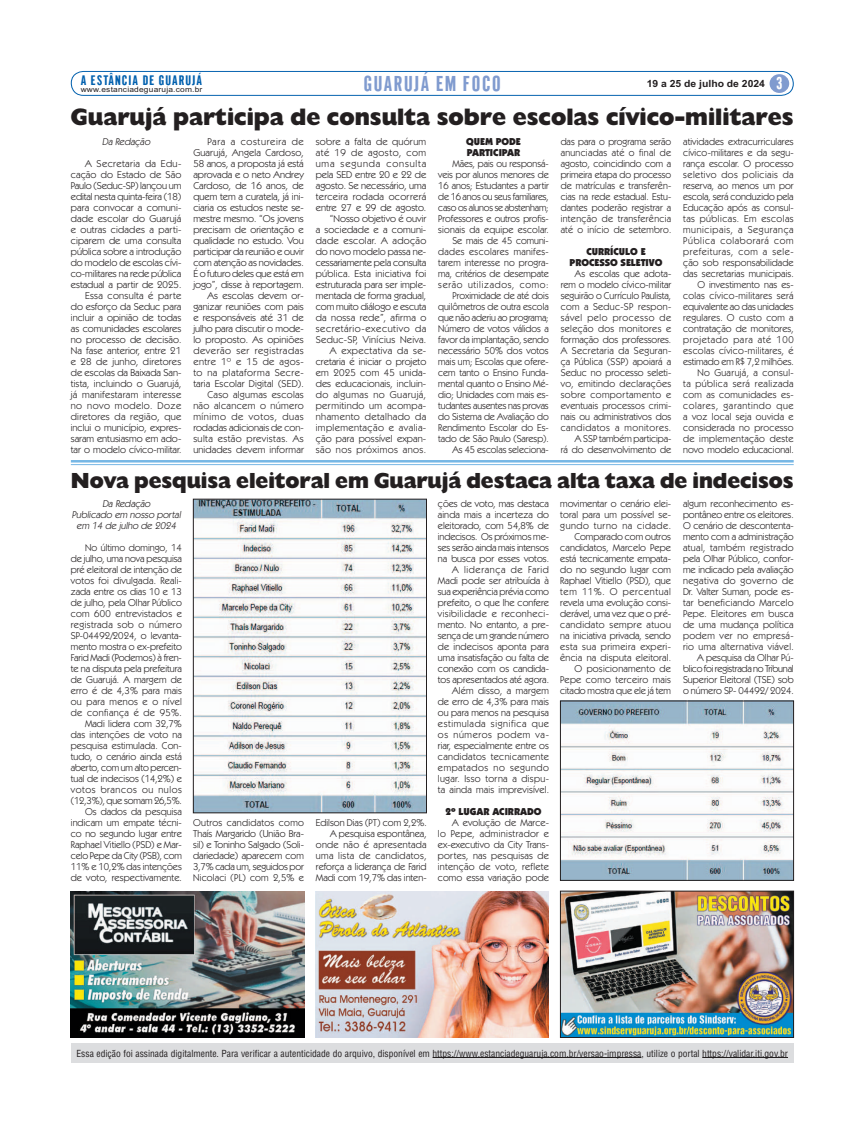
<style>
.page{position:relative;width:865px;height:1134px;background:#fff}
.page>*{position:absolute;margin:0;border:0;box-sizing:border-box;transform-origin:0 0}
.t1{font:800 24px "Humanist 521 BT";color:#231f20}
.t2{font:800 22px "Humanist 521 BT";letter-spacing:-.005em;color:#231f20}
.t3{font:20.9px "Gothic CG No 1";letter-spacing:.075em;color:#809bcf;scale:1.05 1}
.t4{font:16.5px "Gothic CG No 1";color:#fff;scale:1.05 1}
.t5{font:13.4px "Gothic CG No 1";letter-spacing:.075em;color:#0160ae;scale:1.08 1}
.t6{font:10px/11px "Kabel IT Cby BT";letter-spacing:.005em;color:#231f20;text-align:right}
.t7{font:900 10px/11px "Kabel IT Cby BT";color:#231f20}
.t8{font:italic 10px/11px "Kabel IT Cby BT";letter-spacing:-.01em;color:#231f20;text-align:center}
.t9{font:700 9.9px "Arial";color:#231f20;scale:1.05 1}
.t10{font:9.5px "Switzerland Condensed";color:#231f20}
.t11{font:7.5px "Arial";letter-spacing:.025em;color:#231f20;scale:1.11 1}
</style>
<div class="page">
<div style="left:71px;top:71px;width:723px;height:25px;border:1px solid #0160ae;border-radius:12px"></div>
<div style="left:770px;top:74px;width:19px;height:19px;background:#809bcf;border-radius:50%"></div>
<div style="left:71px;top:1043px;width:723px;height:20px;background:#dcdddf"></div>
<hr style="left:433px;top:1057px;width:208px;height:1px;background:#231f20">
<hr style="left:702px;top:1057px;width:86px;height:1px;background:#231f20">
<img style="left:71px;top:891px;width:233px;height:147px">
<img style="left:316px;top:891px;width:233px;height:147px">
<img style="left:562px;top:893px;width:230px;height:143px">
<div style="left:560px;top:891px;width:234px;height:147px;border:1px solid #231f20"></div>
<hr style="left:71px;top:460px;width:723px;height:3px;background:#76b7e5">
<hr style="left:71px;top:464px;width:723px;height:1px;background:#76b7e5">
<img style="left:562px;top:703px;width:230px;height:176px">
<div style="left:560px;top:701px;width:234px;height:180px;border:1px solid #231f20"></div>
<img style="left:195px;top:501px;width:230px;height:310px">
<div style="left:193px;top:499px;width:234px;height:314px;border:1px solid #231f20"></div>
<h3 class="t5" style="left:81px;top:76px;width:114px">A ESTÂNCIA DE GUARUJÁ</h3>
<p class="t11" style="left:81px;top:87px;width:111px">www.estanciadeguaruja.com.br</p>
<h3 class="t3" style="left:364px;top:76px;width:132px">GUARUJÁ EM FOCO</h3>
<p class="t9" style="left:647px;top:80px;width:114px">19 a 25 de julho de 2024</p>
<h3 class="t4" style="left:777px;top:77px;width:7px">3</h3>
<h1 class="t1" style="left:71px;top:109px;width:724px">Guarujá participa de consulta sobre escolas cívico-militares</h1>
<p class="t8" style="left:102px;top:136px;width:51px">Da Redação</p>
<p class="t6" style="left:71px;top:158px;width:112px">A Secretaria da Edu&shy;cação do Estado de São<br>Paulo (Seduc-SP) lançou um edital nesta quinta-feira (18) para convocar a comuni&shy;dade escolar do Guarujá e outras cidades a parti&shy;ciparem de uma consulta pública sobre a introdução do modelo de escolas cívi&shy;co-militares na rede pública estadual a partir de 2025.<br>Essa consulta é parte do esforço da Seduc para incluir a opinião de todas as comunidades escolares no processo de decisão.<br>Na fase anterior, entre 21 e 28 de junho, diretores de escolas da Baixada San&shy;tista, incluindo o Guarujá, já manifestaram interesse no novo modelo. Doze diretores da região, que inclui o município, expres&shy;saram entusiasmo em ado&shy;tar o modelo cívico-militar.</p>
<p class="t6" style="left:193px;top:136px;width:112px">Para a costureira de<br>Guarujá, Angela Cardoso,<br>58 anos, a proposta já está aprovada e o neto Andrey<br>Cardoso, de 16 anos, de quem tem a curatela, já ini&shy;ciaria os estudos neste se&shy;mestre mesmo. “Os jovens precisam de orientação e qualidade no estudo. Vou participar da reunião e ouvir com atenção as novidades.<br>É o futuro deles que está em jogo”, disse à reportagem.<br>As escolas devem or&shy;ganizar reuniões com pais e responsáveis até 31 de julho para discutir o mode&shy;lo proposto. As opiniões deverão ser registradas entre 1º e 15 de agos&shy;to na plataforma Secre&shy;taria Escolar Digital (SED).<br>Caso algumas escolas não alcancem o número mínimo de votos, duas rodadas adicionais de con&shy;sulta estão previstas. As unidades devem informar</p>
<p class="t6" style="left:316px;top:136px;width:112px">sobre a falta de quórum até 19 de agosto, com uma segunda consulta pela SED entre 20 e 22 de agosto. Se necessário, uma terceira rodada ocorrerá entre 27 e 29 de agosto. “Nosso objetivo é ouvir<br>a sociedade e a comuni&shy;dade escolar. A adoção do novo modelo passa ne&shy;cessariamente pela consulta pública. Esta iniciativa foi estruturada para ser imple&shy;mentada de forma gradual, com muito diálogo e escuta da nossa rede”, afirma o secretário-executivo da<br>Seduc-SP, Vinícius Neiva.<br>A expectativa da se&shy;cretaria é iniciar o projeto em 2025 com 45 unida&shy;des educacionais, incluin&shy;do algumas no Guarujá, permitindo um acompa&shy;nhamento detalhado da implementação e avalia&shy;ção para possível expan&shy;são nos próximos anos.</p>
<p class="t7" style="left:466px;top:136px;width:56px">QUEM PODE<br>PARTICIPAR</p>
<p class="t6" style="left:438px;top:158px;width:112px">Mães, pais ou responsá&shy;veis por alunos menores de<br>16 anos; Estudantes a partir de 16 anos ou seus familiares, caso os alunos se abstenham;<br>Professores e outros profis&shy;sionais da equipe escolar.<br>Se mais de 45 comuni&shy;dades escolares manifes&shy;tarem interesse no progra&shy;ma, critérios de desempate serão utilizados, como:<br>Proximidade de até dois quilômetros de outra escola que não aderiu ao programa;<br>Número de votos válidos a favor da implantação, sendo necessário 50% dos votos mais um; Escolas que ofere&shy;cem tanto o Ensino Funda&shy;mental quanto o Ensino Mé&shy;dio; Unidades com mais es&shy;tudantes ausentes nas provas do Sistema de Avaliação do<br>Rendimento Escolar do Es&shy;tado de São Paulo (Saresp).<br>As 45 escolas seleciona-</p>
<p class="t6" style="left:561px;top:136px;width:112px;text-align:justify">das para o programa serão anunciadas até o final de agosto, coincidindo com a primeira etapa do processo de matrículas e transferên&shy;cias na rede estadual. Estu&shy;dantes poderão registrar a intenção de transferência até o início de setembro.</p>
<p class="t7" style="left:570px;top:246px;width:94px;text-align:center">CURRÍCULO E<br>PROCESSO SELETIVO</p>
<p class="t6" style="left:561px;top:268px;width:112px">As escolas que adota&shy;rem o modelo cívico-militar seguirão o Currículo Paulista, com a Seduc-SP respon&shy;sável pelo processo de seleção dos monitores e formação dos professores.<br>A Secretaria da Seguran&shy;ça Pública (SSP) apoiará a<br>Seduc no processo seleti&shy;vo, emitindo declarações sobre comportamento e eventuais processos crimi&shy;nais ou administrativos dos candidatos a monitores.<br>A SSP também participa-<br>rá do desenvolvimento de</p>
<p class="t6" style="left:683px;top:136px;width:112px">atividades extracurriculares cívico-militares e da segu&shy;rança escolar. O processo seletivo dos policiais da reserva, ao menos um por escola, será conduzido pela<br>Educação após as consul&shy;tas públicas. Em escolas municipais, a Segurança<br>Pública colaborará com prefeituras, com a sele&shy;ção sob responsabilidade das secretarias municipais.<br>O investimento nas es&shy;colas cívico-militares será equivalente ao das unidades regulares. O custo com a contratação de monitores, projetado para até 100 escolas cívico-militares, é estimado em R$ 7,2 milhões.<br>No Guarujá, a consul-<br>ta pública será realizada com as comunidades es&shy;colares, garantindo que a voz local seja ouvida e considerada no processo de implementação deste novo modelo educacional.</p>
<h2 class="t2" style="left:71px;top:473px;width:724px">Nova pesquisa eleitoral em Guarujá destaca alta taxa de indecisos</h2>
<p class="t8" style="left:72px;top:499px;width:112px">Da Redação<br>Publicado em nosso portal em 14 de julho de 2024</p>
<p class="t6" style="left:71px;top:543px;width:113px">No último domingo, 14<br>de julho, uma nova pesquisa pré eleitoral de intenção de votos foi divulgada. Reali&shy;zada entre os dias 10 e 13 de julho, pela Olhar Público com 600 entrevistados e registrada sob o número<br>SP-04492/2024, o levanta&shy;mento mostra o ex-prefeito<br>Farid Madi (Podemos) à fren&shy;te na disputa pela prefeitura de Guarujá. A margem de erro é de 4,3% para mais ou para menos e o nível de confiança é de 95%.<br>Madi lidera com 32,7% das intenções de voto na pesquisa estimulada. Con&shy;tudo, o cenário ainda está aberto, com um alto percen&shy;tual de indecisos (14,2%) e votos brancos ou nulos (12,3%), que somam 26,5%.<br>Os dados da pesquisa indicam um empate técni&shy;co no segundo lugar entre<br>Raphael Vitiello (PSD) e Mar&shy;celo Pepe da City (PSB), com<br>11% e 10,2% das intenções de voto, respectivamente.</p>
<p class="t6" style="left:193px;top:818px;width:112px;text-align:justify">Outros candidatos como Thaís Margarido (União Bra&shy;sil) e Toninho Salgado (Soli&shy;dariedade) aparecem com 3,7% cada um, seguidos por Nicolaci (PL) com 2,5% e</p>
<p class="t6" style="left:316px;top:818px;width:112px">Edilson Dias (PT) com 2,2%.<br>A pesquisa espontânea, onde não é apresentada uma lista de candidatos, reforça a liderança de Farid<br>Madi com 19,7% das inten-</p>
<p class="t6" style="left:438px;top:499px;width:113px">ções de voto, mas destaca ainda mais a incerteza do eleitorado, com 54,8% de indecisos. Os próximos me&shy;ses serão ainda mais intensos na busca por esses votos.<br>A liderança de Farid<br>Madi pode ser atribuída à sua experiência prévia como prefeito, o que lhe confere visibilidade e reconheci&shy;mento. No entanto, a pre&shy;sença de um grande número de indecisos aponta para uma insatisfação ou falta de conexão com os candida&shy;tos apresentados até agora.<br>Além disso, a margem<br>de erro de 4,3% para mais ou para menos na pesquisa estimulada significa que os números podem va&shy;riar, especialmente entre os candidatos tecnicamente empatados no segundo lugar. Isso torna a dispu&shy;ta ainda mais imprevisível.</p>
<p class="t7" style="left:445px;top:806px;width:97px">2º LUGAR ACIRRADO</p>
<p class="t6" style="left:438px;top:818px;width:113px;text-align:justify;text-indent:14px">A evolução de Marce&shy;lo Pepe, administrador e ex-executivo da City Trans&shy;portes, nas pesquisas de intenção de voto, reflete como essa variação pode</p>
<p class="t6" style="left:560px;top:499px;width:112px">movimentar o cenário elei&shy;toral para um possível se&shy;gundo turno na cidade.<br>Comparado com outros candidatos, Marcelo Pepe está tecnicamente empata&shy;do no segundo lugar com<br>Raphael Vitiello (PSD), que tem 11%. O percentual revela uma evolução consi&shy;derável, uma vez que o pré&shy;candidato sempre atuou na iniciativa privada, sendo esta sua primeira experi&shy;ência na disputa eleitoral.<br>O posicionamento de<br>Pepe como terceiro mais citado mostra que ele já tem</p>
<p class="t6" style="left:683px;top:499px;width:112px">algum reconhecimento es&shy;pontâneo entre os eleitores.<br>O cenário de descontenta&shy;mento com a administração atual, também registrado pela Olhar Público, confor&shy;me indicado pela avaliação negativa do governo de<br>Dr. Valter Suman, pode es&shy;tar beneficiando Marcelo<br>Pepe. Eleitores em busca de uma mudança política podem ver no empresá&shy;rio uma alternativa viável.<br>A pesquisa da Olhar Pú&shy;blico foi registrada no Tribunal<br>Superior Eleitoral (TSE) sob o número SP- 04492/ 2024.</p>
<p class="t10" style="left:77px;top:1049px;width:713px">Essa edição foi assinada digitalmente. Para verificar a autenticidade do arquivo, disponível em https://www.estanciadeguaruja.com.br/versao-impressa, utilize o portal https://validar.iti.gov.br</p>
</div>
